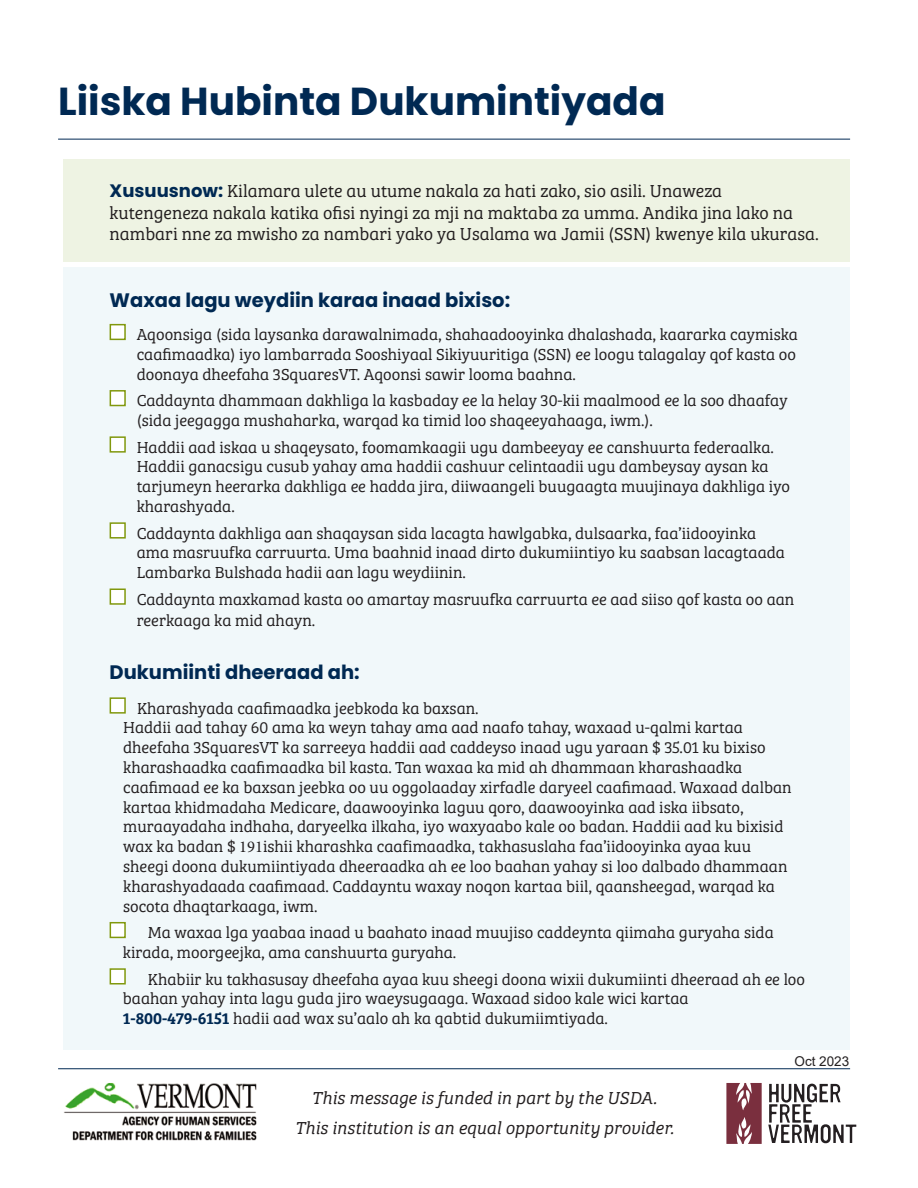
<style>
.page{position:relative;width:918px;height:1188px;background:#fff}
.page>*{position:absolute;margin:0;border:0;box-sizing:border-box;transform-origin:0 0}
.t1{font:700 39px "Poppins";color:#002953}
.t2{font:700 19.5px "Poppins";color:#002953}
.t3{font:18px/21.6px "Bree Serif Lt";color:#231f20}
.t4{font:italic 18px "Bree Serif Lt";color:#231f20}
.t5{font:16.5px/19.8px "Bree Serif Lt";color:#231f20}
.t6{font:13.5px "Arial";color:#231f20}
.s1{font-family:"Poppins";font-weight:700;color:#002953}
.s2{font-family:"Minion Pro"}
.s3{font-family:"Bree Serif Sb";color:#002953}
</style>
<div class="page">
<div style="left:64px;top:268px;width:786px;height:782px;background:#f1f8fa"></div>
<div style="left:64px;top:159px;width:786px;height:102px;background:#eef3e3"></div>
<hr style="left:58px;top:139px;width:792px;height:1px;background:#002953">
<hr style="left:58px;top:1068px;width:792px;height:1px;background:#002953">
<div style="left:110px;top:324px;width:16px;height:16px;background:#fff;border:2px solid #81980d"></div>
<div style="left:110px;top:390px;width:16px;height:16px;background:#fff;border:2px solid #81980d"></div>
<div style="left:110px;top:436px;width:16px;height:17px;background:#fff;border:2px solid #81980d"></div>
<div style="left:110px;top:522px;width:16px;height:17px;background:#fff;border:2px solid #81980d"></div>
<div style="left:110px;top:589px;width:16px;height:16px;background:#fff;border:2px solid #81980d"></div>
<div style="left:110px;top:697px;width:16px;height:17px;background:#fff;border:2px solid #81980d"></div>
<div style="left:110px;top:922px;width:16px;height:16px;background:#fff;border:2px solid #81980d"></div>
<div style="left:110px;top:968px;width:16px;height:17px;background:#fff;border:2px solid #81980d"></div>
<img style="left:64px;top:1083px;width:192px;height:58px">
<svg style="left:768px;top:1084px;width:88px;height:59px"></svg>
<svg style="left:726px;top:1083px;width:36px;height:61px;background:#91535f"></svg>
<p class="t1" style="left:58px;top:79px;width:609px">Liiska Hubinta Dukumintiyada</p>
<p class="t3" style="left:110px;top:179px;width:711px"><span class="s1">Xusuusnow:</span> Kilamara ulete au utume nakala za hati zako, sio asili. Unaweza kutengeneza nakala katika ofisi nyingi za mji na maktaba za umma. Andika jina lako na nambari nne za mwisho za nambari yako ya Usalama wa Jamii (SSN) kwenye kila ukurasa.</p>
<p class="t2" style="left:110px;top:289px;width:402px">Waxaa lagu weydiin karaa inaad bixiso:</p>
<p class="t5" style="left:137px;top:324px;width:663px">Aqoonsiga (sida laysanka darawalnimada, shahaadooyinka dhalashada, kaararka caymiska caafimaadka) iyo lambarrada Sooshiyaal Sikiyuuritiga (SSN) ee loogu talagalay qof kasta oo doonaya dheefaha 3SquaresVT. Aqoonsi sawir looma baahna.</p>
<p class="t5" style="left:137px;top:390px;width:652px">Caddaynta dhammaan dakhliga la kasbaday ee la helay 30-kii maalmood ee la soo dhaafay (sida jeegagga mushaharka, warqad ka timid loo shaqeeyahaaga, iwm.).</p>
<p class="t5" style="left:137px;top:436px;width:655px">Haddii aad iskaa u shaqeysato, foomamkaagii ugu dambeeyay ee canshuurta federaalka.<br>Haddii ganacsigu cusub yahay ama haddii cashuur celintaadii ugu dambeysay aysan ka tarjumeyn heerarka dakhliga ee hadda jira, diiwaangeli buugaagta muujinaya dakhliga iyo kharashyada.</p>
<p class="t5" style="left:137px;top:522px;width:650px">Caddaynta dakhliga aan shaqaysan sida lacagta hawlgabka, dulsaarka, faa’iidooyinka ama masruufka carruurta. Uma baahnid inaad dirto dukumiintiyo ku saabsan lacagtaada<br>Lambarka Bulshada hadii aan lagu weydiinin.</p>
<p class="t5" style="left:137px;top:587px;width:659px;line-height:21.6px">Caddaynta maxkamad kasta oo amartay masruufka carruurta ee aad siiso qof kasta oo aan reerkaaga ka mid ahayn.</p>
<p class="t2" style="left:110px;top:660px;width:252px">Dukumiinti dheeraad ah:</p>
<p class="t5" style="left:123px;top:697px;width:670px;text-indent:14px">Kharashyada caafimaadka jeebkoda ka baxsan.<br>Haddii aad tahay 60 ama ka weyn tahay ama aad naafo tahay, waxaad u-qalmi kartaa dheefaha 3SquaresVT ka sarreeya haddii aad caddeyso inaad ugu yaraan $ 35.01 ku bixiso kharashaadka caafimaadka bil kasta. Tan waxaa ka mid ah dhammaan kharashaadka caafimaad ee ka baxsan jeebka oo uu oggolaaday xirfadle daryeel caafimaad. Waxaad dalban kartaa khidmadaha Medicare, daawooyinka laguu qoro, daawooyinka aad iska iibsato, muraayadaha indhaha, daryeelka ilkaha, iyo waxyaabo kale oo badan. Haddii aad ku bixisid wax ka badan $ <span class="s2">191</span>ishii kharashka caafimaadka, takhasuslaha faa’iidooyinka ayaa kuu sheegi doona dukumiintiyada dheeraadka ah ee loo baahan yahay si loo dalbado dhammaan kharashyadaada caafimaad. Caddayntu waxay noqon kartaa biil, qaansheegad, warqad ka socota dhaqtarkaaga, iwm.</p>
<p class="t5" style="left:123px;top:922px;width:652px;text-indent:25px">Ma waxaa lga yaabaa inaad u baahato inaad muujiso caddeynta qiimaha guryaha sida kirada, moorgeejka, ama canshuurta guryaha.</p>
<p class="t5" style="left:123px;top:968px;width:684px;text-indent:25px">Khabiir ku takhasusay dheefaha ayaa kuu sheegi doona wixii dukumiinti dheeraad ah ee loo baahan yahay inta lagu guda jiro waeysugaaga. Waxaad sidoo kale wici kartaa<br><span class="s3">1-800-479-6151</span> hadii aad wax su’aalo ah ka qabtid dukumiimtiyada.</p>
<p class="t4" style="left:312px;top:1085px;width:347px">This message is funded in part by the USDA.</p>
<p class="t4" style="left:295px;top:1115px;width:381px">This institution is an equal opportunity provider.</p>
<p class="t6" style="left:795px;top:1052px;width:56px">Oct 2023</p>
</div>
